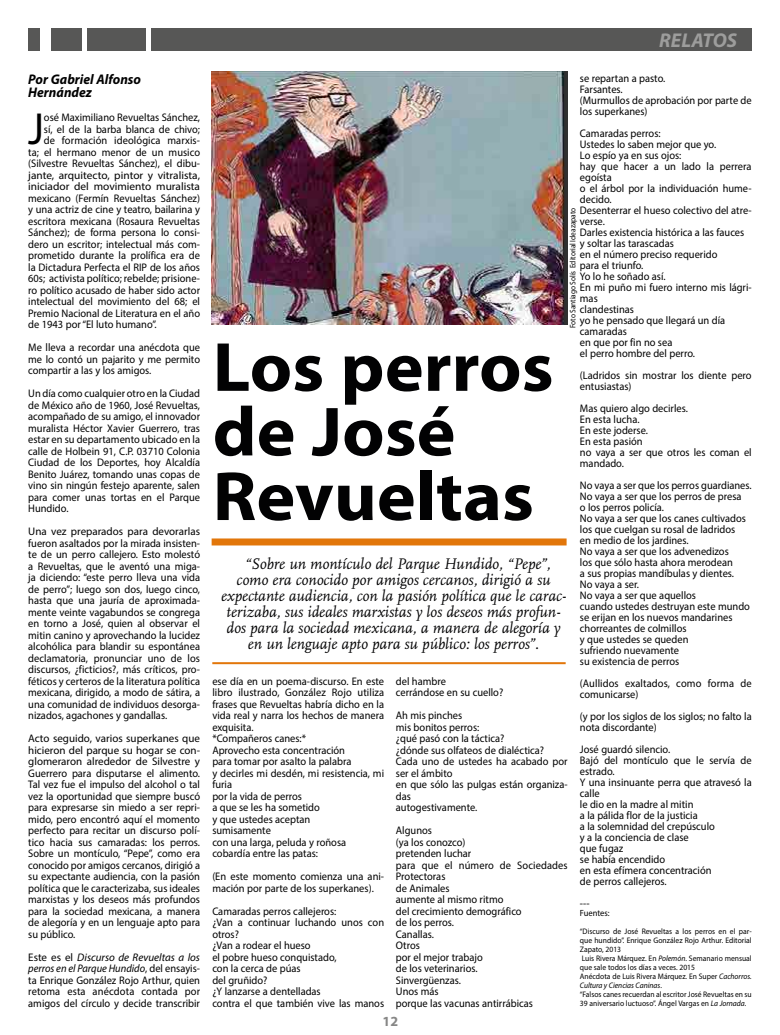
<style>
.page{position:relative;width:780px;height:1035px;background:#fff}
.page>*{position:absolute;margin:0;border:0;box-sizing:border-box;transform-origin:0 0}
.t1{font:700 70.1px/64.6px "Myriad Pro";color:#020203;scale:1.05 1}
.t2{font:45.1px "Myriad Pro";color:#000;scale:.95 1}
.t3{font:italic 700 20px "Myriad Pro";color:#9d9d9c}
.t4{font:italic 16px/16px "Scala";color:#020203;text-align:center;scale:.96 1}
.t5{font:italic 700 14px/13px "Myriad Pro";color:#000;scale:.96 1}
.t6{font:700 14px "Myriad Pro";color:#878786}
.t7{font:11px/11.5px "Myriad Pro";color:#000;scale:.95 1}
.t8{font:11px/11.5px "Myriad Pro";color:#000;text-align:justify}
.t9{font:9px "Myriad Pro";color:#000;scale:.95 1}
.t10{font:8px/9px "Myriad Pro";color:#000;scale:.95 1}
.t11{font:8px "Myriad Pro";color:#000;scale:.92 1}
.s1{font-style:italic}
</style>
<div class="page">
<div style="left:256px;top:28px;width:495px;height:23px;background:#575756"></div>
<div style="left:151px;top:28px;width:105px;height:23px;background:#575756"></div>
<div style="left:87px;top:28px;width:58px;height:23px;background:#575756"></div>
<div style="left:51px;top:28px;width:30px;height:23px;background:#575756"></div>
<div style="left:29px;top:28px;width:11px;height:23px;background:#575756"></div>
<div style="left:211px;top:538px;width:355px;height:7px;background:#e2760a"></div>
<hr style="left:212px;top:662px;width:353px;height:2px;background:#e2760a">
<img style="left:211px;top:72px;width:356px;height:253px">
<p class="t5" style="left:28px;top:74px;width:119px">Por Gabriel Alfonso<br>Hernández</p>
<h2 class="t2" style="left:28px;top:107px;width:18px">J</h2>
<p class="t7" style="left:44px;top:112px;width:166px">osé Maximiliano Revueltas Sánchez,</p>
<p class="t7" style="left:44px;top:123px;width:166px">sí, el de la barba blanca de chivo;</p>
<p class="t7" style="left:44px;top:135px;width:166px">de formación ideológica marxis-</p>
<p class="t7" style="left:28px;top:146px;width:182px">ta; el hermano menor de un musico</p>
<p class="t7" style="left:28px;top:158px;width:182px">(Silvestre Revueltas Sánchez), el dibu-</p>
<p class="t8" style="left:28px;top:169px;width:173px">jante, arquitecto, pintor y vitralista,</p>
<p class="t8" style="left:28px;top:181px;width:173px">iniciador del movimiento muralista</p>
<p class="t7" style="left:28px;top:192px;width:182px">mexicano (Fermín Revueltas Sánchez)</p>
<p class="t7" style="left:28px;top:204px;width:182px">y una actriz de cine y teatro, bailarina y</p>
<p class="t7" style="left:28px;top:215px;width:182px">escritora mexicana (Rosaura Revueltas</p>
<p class="t7" style="left:28px;top:227px;width:182px">Sánchez); de forma persona lo consi-</p>
<p class="t7" style="left:28px;top:238px;width:182px">dero un escritor; intelectual más com-</p>
<p class="t7" style="left:28px;top:250px;width:182px">prometido durante la prolífica era de</p>
<p class="t7" style="left:28px;top:261px;width:182px">la Dictadura Perfecta el RIP de los años</p>
<p class="t7" style="left:28px;top:273px;width:182px">60s; activista político; rebelde; prisione-</p>
<p class="t7" style="left:28px;top:284px;width:182px">ro político acusado de haber sido actor</p>
<p class="t7" style="left:28px;top:296px;width:182px">intelectual del movimiento del 68; el</p>
<p class="t7" style="left:28px;top:307px;width:182px">Premio Nacional de Literatura en el año</p>
<p class="t7" style="left:28px;top:319px;width:137px">de 1943 por “El luto humano”.</p>
<p class="t7" style="left:28px;top:342px;width:182px;text-align:justify">Me lleva a recordar una anécdota que me lo contó un pajarito y me permito compartir a las y los amigos.</p>
<p class="t7" style="left:28px;top:388px;width:182px;text-align:justify">Un día como cualquier otro en la Ciudad de México año de 1960, José Revueltas, acompañado de su amigo, el innovador muralista Héctor Xavier Guerrero, tras estar en su departamento ubicado en la calle de Holbein 91, C.P. 03710 Colonia Ciudad de los Deportes, hoy Alcaldía Benito Juárez, tomando unas copas de vino sin ningún festejo aparente, salen para comer unas tortas en el Parque Hundido.</p>
<p class="t8" style="left:28px;top:526px;width:173px">Una vez preparados para devorarlas fueron asaltados por la mirada insisten&shy;te de un perro callejero. Esto molestó a Revueltas, que le aventó una miga&shy;ja diciendo: “este perro lleva una vida de perro”; luego son dos, luego cinco, hasta que una jauría de aproximada&shy;mente veinte vagabundos se congrega en torno a José, quien al observar el mitin canino y aprovechando la lucidez alcohólica para blandir su espontánea declamatoria, pronunciar uno de los discursos, ¿ficticios?, más críticos, pro&shy;féticos y certeros de la literatura política mexicana, dirigido, a modo de sátira, a una comunidad de individuos desorga&shy;nizados, agachones y gandallas.</p>
<p class="t8" style="left:28px;top:733px;width:173px">Acto seguido, varios superkanes que hicieron del parque su hogar se con&shy;glomeraron alrededor de Silvestre y Guerrero para disputarse el alimento.<br>Tal vez fue el impulso del alcohol o tal vez la oportunidad que siempre buscó para expresarse sin miedo a ser repri&shy;mido, pero encontró aquí el momento perfecto para recitar un discurso polí&shy;tico hacia sus camaradas: los perros.<br>Sobre un montículo, “Pepe”, como era conocido por amigos cercanos, dirigió a su expectante audiencia, con la pasión política que le caracterizaba, sus ideales marxistas y los deseos más profundos para la sociedad mexicana, a manera de alegoría y en un lenguaje apto para su público.</p>
<p class="t8" style="left:28px;top:951px;width:173px">Este es el <span class="s1">Discurso de Revueltas a los perros en el Parque Hundido</span>, del ensayis&shy;ta Enrique González Rojo Arthur, quien retoma esta anécdota contada por amigos del círculo y decide transcribir</p>
<h3 class="t3" style="left:659px;top:33px;width:79px">RELATOS</h3>
<p class="t7" style="left:580px;top:73px;width:182px;line-height:11px">se repartan a pasto.<br>Farsantes.<br>(Murmullos de aprobación por parte de los superkanes)</p>
<p class="t7" style="left:580px;top:128px;width:182px;line-height:11px">Camaradas perros:<br>Ustedes lo saben mejor que yo.<br>Lo espío ya en sus ojos:<br>hay que hacer a un lado la perrera egoísta<br>o el árbol por la individuación hume&shy;decido.<br>Desenterrar el hueso colectivo del atre&shy;verse.<br>Darles existencia histórica a las fauces y soltar las tarascadas<br>en el número preciso requerido<br>para el triunfo.<br>Yo lo he soñado así.<br>En mi puño mi fuero interno mis lágri&shy;mas<br>clandestinas<br>yo he pensado que llegará un día camaradas<br>en que por fin no sea<br>el perro hombre del perro.</p>
<p class="t7" style="left:580px;top:370px;width:182px;line-height:11px">(Ladridos sin mostrar los diente pero entusiastas)</p>
<p class="t7" style="left:580px;top:403px;width:182px;line-height:11px">Mas quiero algo decirles.<br>En esta lucha.<br>En este joderse.<br>En esta pasión<br>no vaya a ser que otros les coman el mandado.</p>
<p class="t7" style="left:580px;top:480px;width:182px;line-height:11px">No vaya a ser que los perros guardianes.<br>No vaya a ser que los perros de presa<br>o los perros policía.<br>No vaya a ser que los canes cultivados los que cuelgan su rosal de ladridos<br>en medio de los jardines.<br>No vaya a ser que los advenedizos<br>los que sólo hasta ahora merodean<br>a sus propias mandíbulas y dientes.<br>No vaya a ser.<br>No vaya a ser que aquellos<br>cuando ustedes destruyan este mundo se erijan en los nuevos mandarines chorreantes de colmillos<br>y que ustedes se queden<br>sufriendo nuevamente<br>su existencia de perros</p>
<p class="t7" style="left:580px;top:678px;width:182px;line-height:11px">(Aullidos exaltados, como forma de comunicarse)</p>
<p class="t7" style="left:580px;top:711px;width:182px;line-height:11px">(y por los siglos de los siglos; no falto la nota discordante)</p>
<p class="t7" style="left:580px;top:744px;width:182px;line-height:11px">José guardó silencio.<br>Bajó del montículo que le servía de estrado.<br>Y una insinuante perra que atravesó la calle<br>le dio en la madre al mitin<br>a la pálida flor de la justicia<br>a la solemnidad del crepúsculo<br>y a la conciencia de clase<br>que fugaz<br>se había encendido<br>en esta efímera concentración<br>de perros callejeros.</p>
<p class="t7" style="left:580px;top:898px;width:12px">---</p>
<p class="t9" style="left:580px;top:909px;width:33px">Fuentes:</p>
<p class="t10" style="left:580px;top:927px;width:182px">“Discurso de José Revueltas a los perros en el par&shy;que hundido”. Enrique González Rojo Arthur. Editorial Zapato, 2013<br>Luis Rivera Márquez. En <span class="s1">Polemón</span>. Semanario mensual que sale todos los días a veces. 2015<br>Anécdota de Luis Rivera Márquez. En Super <span class="s1">Cachorros.<br>Cultura y Ciencias Caninas</span>.<br>“Falsos canes recuerdan al escritor José Revueltas en su 39 aniversario luctuoso”. Ángel Vargas en <span class="s1">La Jornada</span>.</p>
<p class="t11" style="left:569px;top:328px;width:133px;rotate:-90deg">Foto Santiago Solís Editorial Ideazapato</p>
<h1 class="t1" style="left:213px;top:341px;width:326px">Los perros de José<br>Revueltas</h1>
<p class="t4" style="left:221px;top:557px;width:360px">“Sobre un montículo del Parque Hundido, “Pepe”,<br>como era conocido por amigos cercanos, dirigió a su expectante audiencia, con la pasión política que le carac&shy;terizaba, sus ideales marxistas y los deseos más profun&shy;dos para la sociedad mexicana, a manera de alegoría y en un lenguaje apto para su público: los perros”.</p>
<p class="t7" style="left:396px;top:675px;width:114px">del hambre<br>cerrándose en su cuello?</p>
<p class="t7" style="left:396px;top:710px;width:182px">Ah mis pinches<br>mis bonitos perros:<br>¿qué pasó con la táctica?<br>¿dónde sus olfateos de dialéctica?<br>Cada uno de ustedes ha acabado por ser el ámbito<br>en que sólo las pulgas están organiza&shy;das<br>autogestivamente.</p>
<p class="t7" style="left:396px;top:825px;width:182px">Algunos<br>(ya los conozco)<br>pretenden luchar<br>para que el número de Sociedades<br>Protectoras<br>de Animales<br>aumente al mismo ritmo<br>del crecimiento demográfico<br>de los perros.<br>Canallas.<br>Otros<br>por el mejor trabajo<br>de los veterinarios.<br>Sinvergüenzas.<br>Unos más<br>porque las vacunas antirrábicas</p>
<p class="t7" style="left:212px;top:675px;width:182px">ese día en un poema-discurso. En este libro ilustrado, González Rojo utiliza frases que Revueltas habría dicho en la vida real y narra los hechos de manera exquisita.<br>*Compañeros canes:*<br>Aprovecho esta concentración<br>para tomar por asalto la palabra<br>y decirles mi desdén, mi resistencia, mi furia<br>por la vida de perros<br>a que se les ha sometido<br>y que ustedes aceptan<br>sumisamente<br>con una larga, peluda y roñosa cobardía entre las patas:</p>
<p class="t7" style="left:212px;top:871px;width:182px">(En este momento comienza una ani&shy;mación por parte de los superkanes).</p>
<p class="t7" style="left:212px;top:905px;width:182px">Camaradas perros callejeros:<br>¿Van a continuar luchando unos con otros?<br>¿Van a rodear el hueso<br>el pobre hueso conquistado,<br>con la cerca de púas<br>del gruñido?<br>¿Y lanzarse a dentelladas<br>contra el que también vive las manos</p>
<p class="t6" style="left:382px;top:1015px;width:17px">12</p>
</div>
